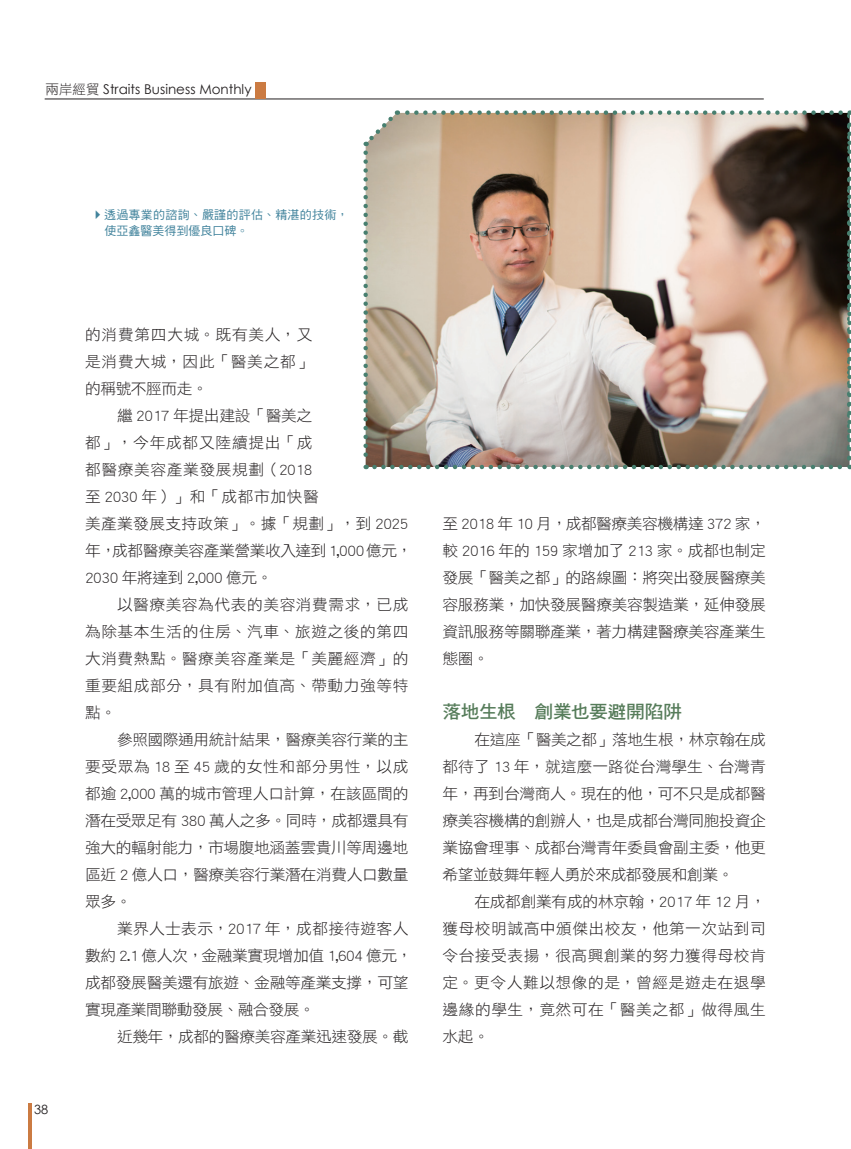
<style>
.page{position:relative;width:851px;height:1149px;background:#fff}
.page>*{position:absolute;margin:0;border:0;box-sizing:border-box;transform-origin:0 0}
.t1{font:18.15px "DF Hei Std W7";letter-spacing:-.02em;color:#567c5a}
.t2{font:15.3px/27px "DF Hei Std W3";letter-spacing:-.025em;color:#231f20;text-align:justify}
.t3{font:13.5px "Century Gothic";color:#231f20}
.t4{font:12.75px "Century Gothic";color:#231f20}
.t5{font:12px/15.8px "DF Hei Std W5";letter-spacing:.02em;color:#41839c}
.s1{font-family:"DF Hei Std W3"}
</style>
<div class="page">
<hr style="left:45px;top:99px;width:718px;height:1px;background:#231f20">
<div style="left:256px;top:83px;width:10px;height:16px;background:#cb7b42"></div>
<hr style="left:28px;top:1103px;width:3px;height:45px;background:#cb7b42">
<img style="left:363px;top:110px;width:487px;height:359px">
<p class="t3" style="left:45px;top:80px;width:207px"><span class="s1">兩岸經貿</span> Straits Business Monthly</p>
<p class="t4" style="left:34px;top:1100px;width:16px">38</p>
<p class="t5" style="left:104px;top:206px;width:246px">透過專業的諮詢、嚴謹的評估、精湛的技術，使亞鑫醫美得到優良口碑。</p>
<p class="t2" style="left:85px;top:320px;width:229px">的消費第四大城。既有美人，又是消費大城，因此「醫美之都」的稱號不脛而走。</p>
<p class="t2" style="left:85px;top:401px;width:329px;text-align:left;text-indent:32px">繼 2017 年提出建設「醫美之<br>都」，今年成都又陸續提出「成<br>都醫療美容產業發展規劃（2018<br>至 2030 年）」和「成都市加快醫<br>美產業發展支持政策」。據「規劃」，到 2025年，成都醫療美容產業營業收入達到1,000億元，<br>2030 年將達到 2,000 億元。</p>
<p class="t2" style="left:85px;top:590px;width:325px;text-indent:32px">以醫療美容為代表的美容消費需求，已成為除基本生活的住房、汽車、旅遊之後的第四大消費熱點。醫療美容產業是「美麗經濟」的重要組成部分，具有附加值高、帶動力強等特點。</p>
<p class="t2" style="left:85px;top:725px;width:325px;text-indent:32px">參照國際通用統計結果，醫療美容行業的主要受眾為 18 至 45 歲的女性和部分男性，以成都逾 2,000 萬的城市管理人口計算，在該區間的潛在受眾足有 380 萬人之多。同時，成都還具有強大的輻射能力，市場腹地涵蓋雲貴川等周邊地區近 2 億人口，醫療美容行業潛在消費人口數量眾多。</p>
<p class="t2" style="left:85px;top:914px;width:329px;text-align:left;text-indent:32px">業界人士表示，2017 年，成都接待遊客人數約 2.1 億人次，金融業實現增加值 1,604 億元，成都發展醫美還有旅遊、金融等產業支撐，可望實現產業間聯動發展、融合發展。</p>
<p class="t2" style="left:117px;top:1022px;width:293px">近幾年，成都的醫療美容產業迅速發展。截</p>
<p class="t2" style="left:442px;top:509px;width:325px">至 2018 年 10 月，成都醫療美容機構達 372 家，較 2016 年的 159 家增加了 213 家。成都也制定發展「醫美之都」的路線圖：將突出發展醫療美容服務業，加快發展醫療美容製造業，延伸發展資訊服務等關聯產業，著力構建醫療美容產業生態圈。</p>
<p class="t1" style="left:442px;top:701px;width:241px">落地生根　創業也要避開陷阱</p>
<p class="t2" style="left:442px;top:725px;width:325px;text-indent:32px">在這座「醫美之都」落地生根，林京翰在成都待了 13 年，就這麼一路從台灣學生、台灣青年，再到台灣商人。現在的他，可不只是成都醫療美容機構的創辦人，也是成都台灣同胞投資企業協會理事、成都台灣青年委員會副主委，他更希望並鼓舞年輕人勇於來成都發展和創業。</p>
<p class="t2" style="left:442px;top:887px;width:325px;text-indent:32px">在成都創業有成的林京翰，2017 年 12 月，獲母校明誠高中頒傑出校友，他第一次站到司令台接受表揚，很高興創業的努力獲得母校肯定。更令人難以想像的是，曾經是遊走在退學邊緣的學生，竟然可在「醫美之都」做得風生水起。</p>
</div>
